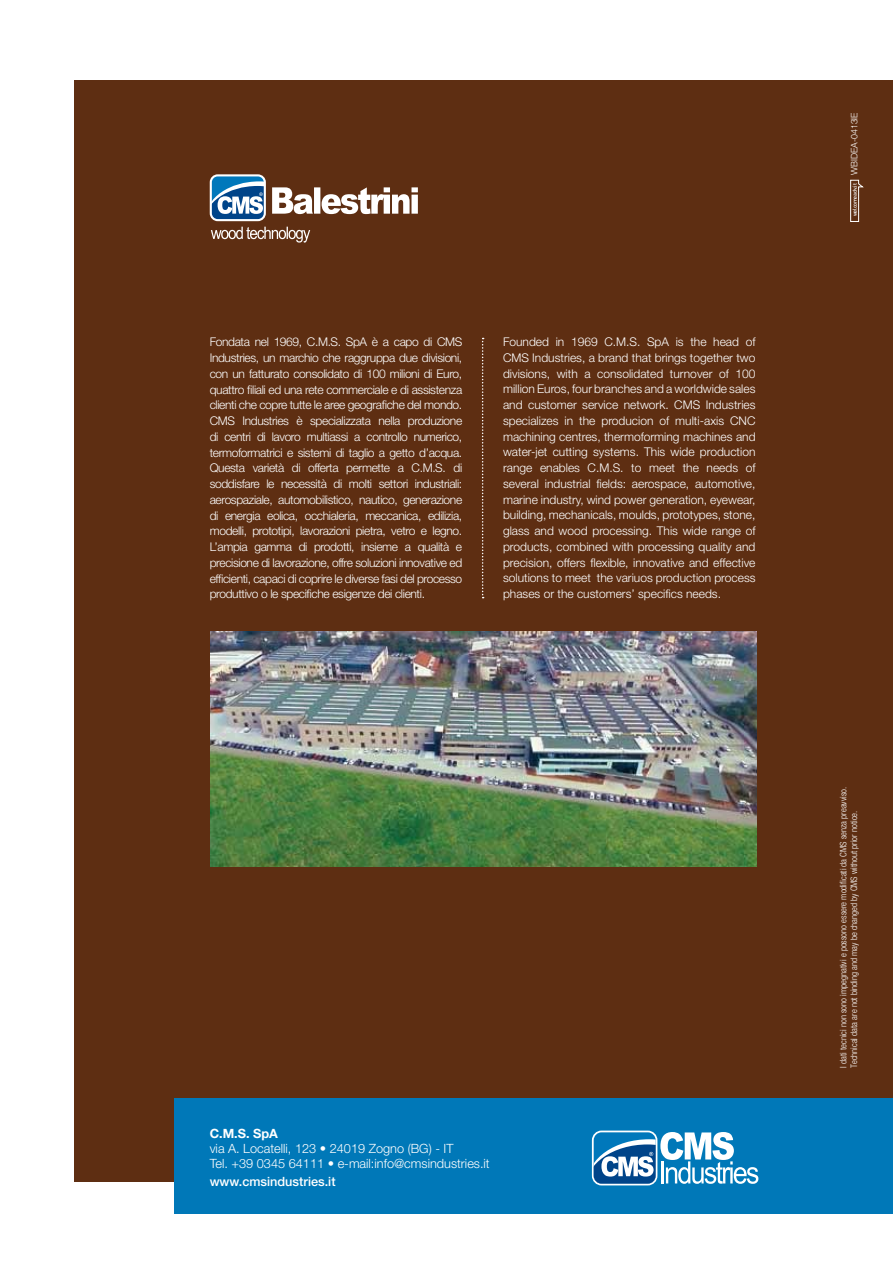
<style>
.page{position:relative;width:893px;height:1263px;background:#fff}
.page>*{position:absolute;margin:0;border:0;box-sizing:border-box;transform-origin:0 0}
.t1{font:300 12.75px/15px "Helvetica Neue LT Std";color:#fff}
.t2{font:500 12.75px "Helvetica Neue LT Std";color:#fff}
.t3{font:700 12.75px "Helvetica Neue LT Std";color:#fff}
.t4{font:300 12px/15.8px "Helvetica Neue LT Std";letter-spacing:-.025em;color:#fff;text-align:justify}
.t5{font:300 condensed 9px/10.8px "Helvetica Neue LT Std";color:#fff}
.t6{font:500 5.55px "DIN";letter-spacing:-.04em;color:#fff}
.s1{font-family:"Helvetica Neue LT Std";font-weight:300;font-size:9px}
</style>
<div class="page">
<div style="left:74px;top:81px;width:819px;height:1101px;background:#5e2e12"></div>
<svg style="left:850px;top:180px;width:13px;height:42px"></svg>
<div style="left:174px;top:1098px;width:719px;height:116px;background:#0078b8"></div>
<div style="left:592px;top:1130px;width:65px;height:55px;border:4px solid #fff;border-radius:8px"></div>
<svg style="left:594px;top:1132px;width:164px;height:52px"></svg>
<div style="left:211px;top:175px;width:54px;height:45px;background:#0078bb;border-radius:7px"></div>
<div style="left:210px;top:174px;width:56px;height:47px;border:2px solid #fff;border-radius:7px"></div>
<svg style="left:211px;top:181px;width:54px;height:39px;background:#6a99c0"></svg>
<svg style="left:272px;top:187px;width:146px;height:27px"></svg>
<svg style="left:211px;top:227px;width:99px;height:16px"></svg>
<svg style="left:482px;top:338px;width:2px;height:260px"></svg>
<img style="left:211px;top:631px;width:546px;height:235px">
<p class="t4" style="left:210px;top:334px;width:254px">Fondata nel 1969, C.M.S. SpA è a capo di CMS Industries, un marchio che raggruppa due divisioni, con un fatturato consolidato di 100 milioni di Euro, quattro filiali ed una rete commerciale e di assistenza clienti che copre tutte le aree geografiche del mondo.<br>CMS Industries è specializzata nella produzione di centri di lavoro multiassi a controllo numerico, termoformatrici e sistemi di taglio a getto d’acqua.<br>Questa varietà di offerta permette a C.M.S. di soddisfare le necessità di molti settori industriali: aerospaziale, automobilistico, nautico, generazione di energia eolica, occhialeria, meccanica, edilizia, modelli, prototipi, lavorazioni pietra, vetro e legno.<br>L’ampia gamma di prodotti, insieme a qualità e precisione di lavorazione, offre soluzioni innovative ed efficienti, capaci di coprire le diverse fasi del processo produttivo o le specifiche esigenze dei clienti.</p>
<p class="t4" style="left:503px;top:334px;width:254px">Founded in 1969 C.M.S. SpA is the head of CMS Industries, a brand that brings together two divisions, with a consolidated turnover of 100 million Euros, four branches and a worldwide sales and customer service network. CMS Industries specializes in the producion of multi-axis CNC machining centres, thermoforming machines and water-jet cutting systems. This wide production range enables C.M.S. to meet the needs of several industrial fields: aerospace, automotive, marine industry, wind power generation, eyewear, building, mechanicals, moulds, prototypes, stone, glass and wood processing. This wide range of products, combined with processing quality and precision, offers flexible, innovative and effective solutions to meet the variuos production process phases or the customers’ specifics needs.</p>
<p class="t3" style="left:210px;top:1126px;width:70px">C.M.S. SpA</p>
<p class="t1" style="left:210px;top:1141px;width:282px">via A. Locatelli, 123 • 24019 Zogno (BG) - IT<br>Tel. +39 0345 64111 • e-mail:info@cmsindustries.it</p>
<p class="t2" style="left:210px;top:1174px;width:127px">www.cmsindustries.it</p>
<p class="t6" style="left:851px;top:216px;width:106px;rotate:-90deg">welcomeadv.it <span class="s1">WBIDEA-0413IE</span></p>
<p class="t5" style="left:838px;top:1067px;width:282px;rotate:-90deg">I dati tecnici non sono impegnativi e possono essere modificati da CMS senza preavviso.<br>Technical data are not binding and may be changed by CMS without prior notice.</p>
</div>
